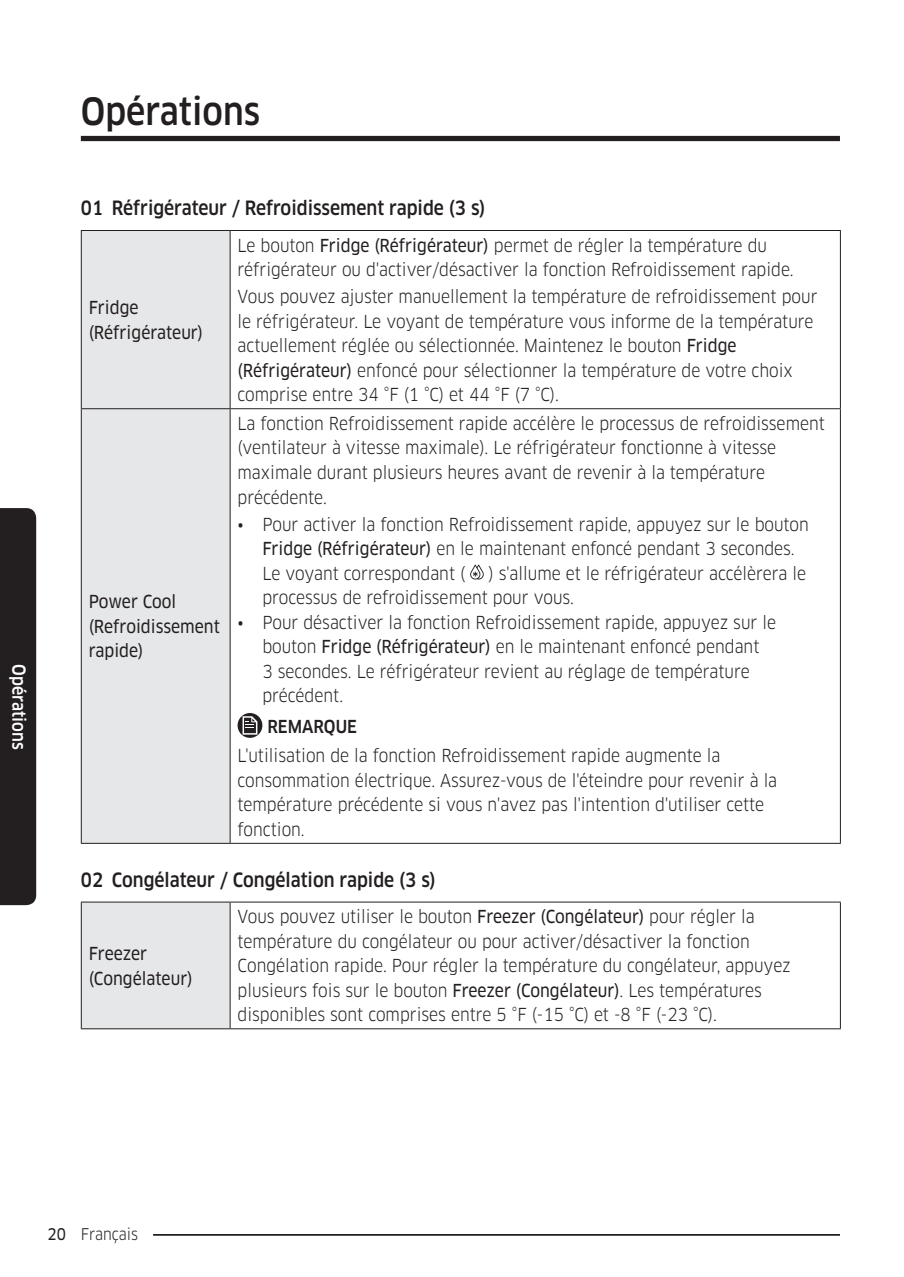
<style>
.page{position:relative;width:904px;height:1277px;background:#fff}
.page>*{position:absolute;margin:0;border:0;box-sizing:border-box;transform-origin:0 0}
.t1{font:500 36.75px "Samsung Clan Pro";color:#231f20;scale:.9 1}
.t2{font:500 19.25px "Samsung Clan Pro";color:#231f20;scale:.9 1}
.t3{font:17.5px/24.5px "Samsung Clan Pro";color:#231f20;scale:.9 1}
.t4{font:17.5px/24.5px "Samsung Clan Pro News";color:#231f20;scale:.9 1}
.t5{font:500 17.5px "Samsung Clan Pro";color:#fff;scale:.9 1}
.t6{font:500 17.5px "Samsung Clan Pro";color:#231f20;scale:.9 1}
.t7{font:15.75px "Samsung Clan Pro";color:#231f20;scale:.9 1}
.s1{font-family:"Samsung Clan Pro News"}
</style>
<div class="page">
<hr style="left:81px;top:1233px;width:759px;height:2px;background:#231f20">
<div style="left:66px;top:1224px;width:87px;height:18px;background:#fff"></div>
<div style="left:0;top:508px;width:36px;height:397px;background:#231f20"></div>
<div style="left:81px;top:136px;width:759px;height:5px;background:#231f20"></div>
<div style="left:82px;top:231px;width:148px;height:611px;background:#e6e7e9"></div>
<hr style="left:81px;top:230px;width:149px;height:1px;background:#231f20">
<hr style="left:81px;top:231px;width:1px;height:177px;background:#231f20">
<hr style="left:230px;top:230px;width:611px;height:1px;background:#231f20">
<hr style="left:230px;top:231px;width:1px;height:177px;background:#231f20">
<hr style="left:840px;top:231px;width:1px;height:177px;background:#231f20">
<hr style="left:81px;top:408px;width:149px;height:1px;background:#231f20">
<hr style="left:81px;top:409px;width:1px;height:433px;background:#231f20">
<hr style="left:230px;top:408px;width:611px;height:1px;background:#231f20">
<hr style="left:230px;top:409px;width:1px;height:433px;background:#231f20">
<hr style="left:840px;top:409px;width:1px;height:433px;background:#231f20">
<hr style="left:81px;top:842px;width:149px;height:1px;background:#231f20">
<hr style="left:230px;top:842px;width:611px;height:1px;background:#231f20">
<svg style="left:470px;top:564px;width:14px;height:15px"></svg>
<svg style="left:238px;top:713px;width:24px;height:24px"></svg>
<svg style="left:243px;top:716px;width:14px;height:18px"></svg>
<div style="left:81px;top:902px;width:149px;height:126px;background:#e6e7e9"></div>
<hr style="left:81px;top:901px;width:149px;height:1px;background:#231f20">
<hr style="left:81px;top:902px;width:1px;height:126px;background:#231f20">
<hr style="left:230px;top:901px;width:611px;height:1px;background:#231f20">
<hr style="left:230px;top:902px;width:1px;height:126px;background:#231f20">
<hr style="left:840px;top:902px;width:1px;height:126px;background:#231f20">
<hr style="left:81px;top:1028px;width:149px;height:1px;background:#231f20">
<hr style="left:230px;top:1028px;width:611px;height:1px;background:#231f20">
<p class="t5" style="left:29px;top:664px;width:96px;rotate:90deg">Opérations</p>
<h1 class="t1" style="left:81px;top:90px;width:201px">Opérations</h1>
<p class="t2" style="left:81px;top:197px;width:451px">01 Réfrigérateur / Refroidissement rapide (3 s)</p>
<p class="t4" style="left:89px;top:295px;width:129px">Fridge (Réfrigérateur)</p>
<p class="t3" style="left:238px;top:233px;width:619px">Le bouton <span class="s1">Fridge (Réfrigérateur)</span> permet de régler la température du réfrigérateur ou d'activer/désactiver la fonction Refroidissement rapide.</p>
<p class="t3" style="left:238px;top:284px;width:646px">Vous pouvez ajuster manuellement la température de refroidissement pour le réfrigérateur. Le voyant de température vous informe de la température actuellement réglée ou sélectionnée. Maintenez le bouton <span class="s1">Fridge (Réfrigérateur)</span> enfoncé pour sélectionner la température de votre choix comprise entre 34 °F (1 °C) et 44 °F (7 °C).</p>
<p class="t3" style="left:238px;top:411px;width:654px">La fonction Refroidissement rapide accélère le processus de refroidissement (ventilateur à vitesse maximale). Le réfrigérateur fonctionne à vitesse maximale durant plusieurs heures avant de revenir à la température précédente.</p>
<p class="t3" style="left:262px;top:512px;width:608px;text-indent:-25px">• Pour activer la fonction Refroidissement rapide, appuyez sur le bouton<br><span class="s1">Fridge (Réfrigérateur)</span> en le maintenant enfoncé pendant 3 secondes.<br>Le voyant correspondant (</p>
<p class="t3" style="left:262px;top:561px;width:605px;text-indent:226px">) s'allume et le réfrigérateur accélèrera le processus de refroidissement pour vous.</p>
<p class="t3" style="left:262px;top:610px;width:572px;text-indent:-25px">• Pour désactiver la fonction Refroidissement rapide, appuyez sur le bouton <span class="s1">Fridge (Réfrigérateur)</span> en le maintenant enfoncé pendant<br>3 secondes. Le réfrigérateur revient au réglage de température précédent.</p>
<p class="t6" style="left:267px;top:716px;width:101px">REMARQUE</p>
<p class="t3" style="left:238px;top:743px;width:601px">L'utilisation de la fonction Refroidissement rapide augmente la consommation électrique. Assurez-vous de l'éteindre pour revenir à la température précédente si vous n'avez pas l'intention d'utiliser cette fonction.</p>
<p class="t2" style="left:81px;top:868px;width:396px">02 Congélateur / Congélation rapide (3 s)</p>
<p class="t4" style="left:89px;top:589px;width:147px">Power Cool (Refroidissement rapide)</p>
<p class="t4" style="left:89px;top:941px;width:117px">Freezer (Congélateur)</p>
<p class="t3" style="left:238px;top:904px;width:616px">Vous pouvez utiliser le bouton <span class="s1">Freezer (Congélateur)</span> pour régler la température du congélateur ou pour activer/désactiver la fonction Congélation rapide. Pour régler la température du congélateur, appuyez plusieurs fois sur le bouton <span class="s1">Freezer (Congélateur)</span>. Les températures disponibles sont comprises entre 5 °F (-15 °C) et -8 °F (-23 °C).</p>
<p class="t7" style="left:48px;top:1224px;width:102px"><span class="s1">20</span> Français</p>
</div>
